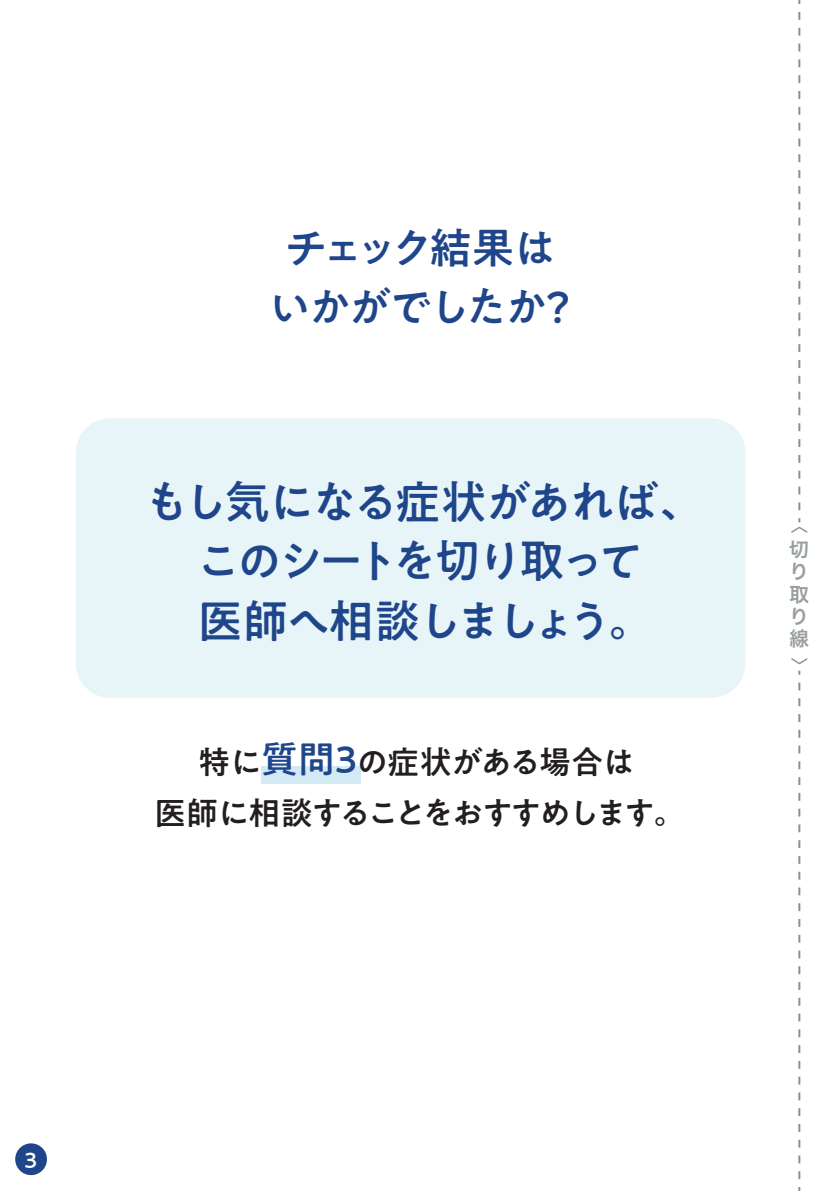
<style>
.page{position:relative;width:840px;height:1191px;background:#fff}
.page>*{position:absolute;margin:0;border:0;box-sizing:border-box;transform-origin:0 0}
.t1{font:500 45.4px/59.2px "PA1 Gothic Std N";letter-spacing:-.08em;color:#1f468a;text-align:center}
.t2{font:500 42.6px/59.2px "PA1 Gothic Std N";letter-spacing:-.08em;color:#1f468a;text-align:center}
.t3{font:500 32px/51.2px "PA1 Gothic Std N";letter-spacing:-.07em;color:#231f20;text-align:center}
.t4{font:500 21.2px "PA1 Gothic Std N";color:#fff}
.t5{font:19.8px/22.4px "Hira Kaku Pro W6";color:#989fa1}
.s1{font-size:36.8px;color:#1f468a}
</style>
<div class="page">
<div style="left:76px;top:418px;width:669px;height:280px;background:#e8f5f8;border-radius:34px"></div>
<svg style="left:798px;top:682px;width:1px;height:509px"></svg>
<svg style="left:791px;top:12px;width:17px;height:521px"></svg>
<svg style="left:791px;top:658px;width:17px;height:16px"></svg>
<div style="left:261px;top:766px;width:100px;height:17px;background:#d3eaf4"></div>
<div style="left:15px;top:1143px;width:32px;height:32px;background:#1f468a;border-radius:50%"></div>
<p class="t2" style="left:268px;top:222px;width:312px">チェック結果はいかがでしたか？</p>
<p class="t1" style="left:144px;top:476px;width:560px">もし気になる症状があれば、このシートを切り取って<br>医師へ相談しましょう。</p>
<p class="t3" style="left:154px;top:739px;width:532px">特に<span class="s1">質問3</span>の症状がある場合は<br>医師に相談することをおすすめします。</p>
<p class="t5" style="left:788px;top:537px;width:21px">切り取り線</p>
<p class="t4" style="left:24px;top:1147px;width:14px">3</p>
</div>
